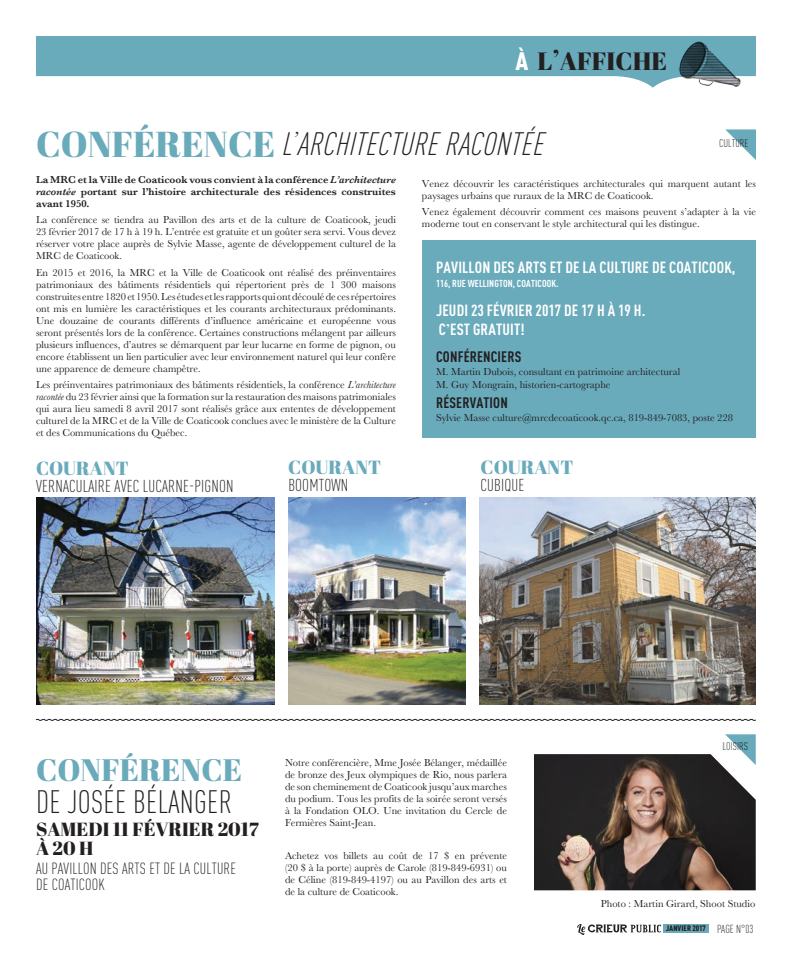
<style>
.page{position:relative;width:792px;height:972px;background:#fff}
.page>*{position:absolute;margin:0;border:0;box-sizing:border-box;transform-origin:0 0}
.t1{font:italic 300 condensed 32px "DINOT";color:#231f20}
.t2{font:300 condensed 32px "DINOT";letter-spacing:.01em;color:#231f20}
.t3{font:31px "Abril Fatface";color:#69aabb}
.t4{font:25px "Abril Fatface";color:#231f20}
.t5{font:19px/19px "Abril Fatface";color:#231f20}
.t6{font:19px "Abril Fatface";color:#69aabb}
.t7{font:300 condensed 17px "DINOT";letter-spacing:.01em;color:#231f20}
.t8{font:700 condensed 16px/19.5px "DINOT";letter-spacing:.01em;color:#fff}
.t9{font:300 condensed 16px/16px "DINOT";letter-spacing:.01em;color:#231f20}
.t10{font:700 condensed 15px "DINOT";letter-spacing:.01em;color:#231f20}
.t11{font:300 condensed 11.5px "DINOT";color:#231f20}
.t12{font:300 condensed 11px "DINOT";letter-spacing:.01em;color:#231f20}
.t13{font:10.5px/12px "Baskerville";color:#231f20;text-align:justify}
.t14{font:600 10.5px/12px "Baskerville";color:#231f20;text-align:justify}
.t15{font:700 condensed 10px "DINOT";letter-spacing:.01em;color:#fff}
.t16{font:900 condensed 8px "DINOT";letter-spacing:.01em;color:#231f20}
.s1{font-family:"DINOT";font-weight:900;font-stretch:condensed;color:#fff}
.s2{font-size:28px}
.s3{font-family:"Abril Fatface";font-weight:400;font-style:normal;font-stretch:normal;font-size:36px;color:#69aabb}
.s4{font-style:italic}
.s5{font-family:"Abril Fatface";font-weight:400;font-stretch:normal;font-size:15px}
.s6{font-family:"Bask Old Face"}
.s7{font-weight:300;font-size:11.5px}
</style>
<div class="page">
<div style="left:663px;top:924px;width:46px;height:9px;background:#69aabb"></div>
<svg style="left:577px;top:924px;width:84px;height:11px"></svg>
<svg style="left:36px;top:36px;width:720px;height:52px;fill:#69aabb"></svg>
<img style="left:679px;top:41px;width:62px;height:47px">
<svg style="left:725px;top:129px;width:31px;height:31px"></svg>
<svg style="left:725px;top:734px;width:31px;height:20px"></svg>
<svg style="left:35px;top:719px;width:721px;height:2px"></svg>
<img style="left:479px;top:498px;width:277px;height:206px">
<img style="left:36px;top:498px;width:238px;height:206px">
<img style="left:288px;top:498px;width:177px;height:206px">
<img style="left:534px;top:754px;width:222px;height:136px">
<div style="left:422px;top:240px;width:334px;height:198px;background:#69aabb"></div>
<h3 class="t4" style="left:515px;top:43px;width:153px"><span class="s1">À</span> L<span class="s2">’</span>AFFICHE</h3>
<h1 class="t1" style="left:36px;top:125px;width:517px"><span class="s3">C O N F É R E N C E</span> L<sup>’</sup>ARCHITECTURERACONTÉE</h1>
<p class="t12" style="left:719px;top:137px;width:31px">CULTURE</p>
<p class="t14" style="left:36px;top:173px;width:361px">La MRC et la Ville de Coaticook vous convient à la conférence <span class="s4">L’architecture racontée</span> portant sur l’histoire architecturale des résidences construites avant 1950.</p>
<p class="t13" style="left:36px;top:214px;width:362px">La conférence se tiendra au Pavillon des arts et de la culture de Coaticook, jeudi 23 février 2017 de 17 h à 19 h. L’entrée est gratuite et un goûter sera servi. Vous devez réserver votre place auprès de Sylvie Masse, agente de développement culturel de la MRC de Coaticook.</p>
<p class="t13" style="left:36px;top:267px;width:362px">En 2015 et 2016, la MRC et la Ville de Coaticook ont réalisé des préinventaires patrimoniaux des bâtiments résidentiels qui répertorient près de 1 300 maisons construites entre 1820 et 1950. Les études et les rapports qui ont découlé de ces répertoires ont mis en lumière les caractéristiques et les courants architecturaux prédominants.<br>Une douzaine de courants différents d’influence américaine et européenne vous seront présentés lors de la conférence. Certaines constructions mélangent par ailleurs plusieurs influences, d’autres se démarquent par leur lucarne en forme de pignon, ou encore établissent un lien particulier avec leur environnement naturel qui leur confère une apparence de demeure champêtre.</p>
<p class="t13" style="left:36px;top:379px;width:362px">Les préinventaires patrimoniaux des bâtiments résidentiels, la conférence <span class="s4">L’architecture racontée</span> du 23 février ainsi que la formation sur la restauration des maisons patrimoniales qui aura lieu samedi 8 avril 2017 sont réalisés grâce aux ententes de développement culturel de la MRC et de la Ville de Coaticook conclues avec le ministère de la Culture et des Communications du Québec.</p>
<h3 class="t6" style="left:36px;top:454px;width:94px">COURANT</h3>
<h3 class="t7" style="left:36px;top:476px;width:199px">VERNACULAIRE AVEC LUCARNE-PIGNON</h3>
<h3 class="t6" style="left:288px;top:454px;width:94px">COURANT</h3>
<h3 class="t7" style="left:288px;top:475px;width:61px">BOOMTOWN</h3>
<p class="t13" style="left:422px;top:178px;width:336px">Venez découvrir les caractéristiques architecturales qui marquent autant les paysages urbains que ruraux de la MRC de Coaticook.</p>
<p class="t13" style="left:422px;top:206px;width:336px">Venez également découvrir comment ces maisons peuvent s’adapter à la vie moderne tout en conservant le style architectural qui les distingue.</p>
<h3 class="t8" style="left:436px;top:257px;width:301px">PAVILLON DES ARTS ET DE LA CULTURE DE COATICOOK,</h3>
<p class="t15" style="left:436px;top:277px;width:124px">116, RUE WELLINGTON, COATICOOK.</p>
<h3 class="t8" style="left:436px;top:300px;width:211px">JEUDI 23 FÉVRIER 2017 DE 17 H À 19 H.<br>C<span class="s5">’</span>EST GRATUIT!</h3>
<h3 class="t10" style="left:436px;top:347px;width:87px">CONFÉRENCIERS</h3>
<p class="t13" style="left:436px;top:365px;width:246px;line-height:13px">M. Martin Dubois, consultant en patrimoine architectural<br>M. Guy Mongrain, historien-cartographe</p>
<h3 class="t10" style="left:436px;top:394px;width:73px">RÉSERVATION</h3>
<p class="t13" style="left:436px;top:412px;width:299px">Sylvie Masse culture@mrcdecoaticook.qc.ca, 819-849-7083, poste 228</p>
<h3 class="t6" style="left:481px;top:453px;width:94px">COURANT</h3>
<h3 class="t7" style="left:481px;top:475px;width:45px">CUBIQUE</h3>
<p class="t12" style="left:723px;top:740px;width:26px">LOISIRS</p>
<h2 class="t3" style="left:36px;top:748px;width:208px">CONFÉRENCE</h2>
<h1 class="t2" style="left:36px;top:784px;width:197px">DE JOSÉE BÉLANGER</h1>
<h3 class="t5" style="left:36px;top:819px;width:224px">SAMEDI 11 FÉVRIER 2017<br>À 20 H</h3>
<h3 class="t9" style="left:36px;top:861px;width:201px">AU PAVILLON DES ARTS ET DE LA CULTURE<br>DE COATICOOK</h3>
<p class="t13" style="left:285px;top:756px;width:224px">Notre conférencière, Mme Josée Bélanger, médaillée de bronze des Jeux olympiques de Rio, nous parlera de son cheminement de Coaticook jusqu’aux marches du podium. Tous les profits de la soirée seront versés à la Fondation OLO. Une invitation du Cercle de Fermières Saint-Jean.</p>
<p class="t13" style="left:285px;top:849px;width:224px">Achetez vos billets au coût de 17 <span class="s6">$</span> en prévente (20 <span class="s6">$</span> à la porte) auprès de Carole (819-849-6931) ou de Céline (819-849-4197) ou au Pavillon des arts et de la culture de Coaticook.</p>
<p class="t13" style="left:601px;top:898px;width:156px">Photo : Martin Girard, Shoot Studio</p>
<p class="t16" style="left:666px;top:924px;width:57px">JANVIER 2017 <span class="s7">PAGE</span></p>
<p class="t11" style="left:736px;top:922px;width:19px">N°03</p>
</div>
